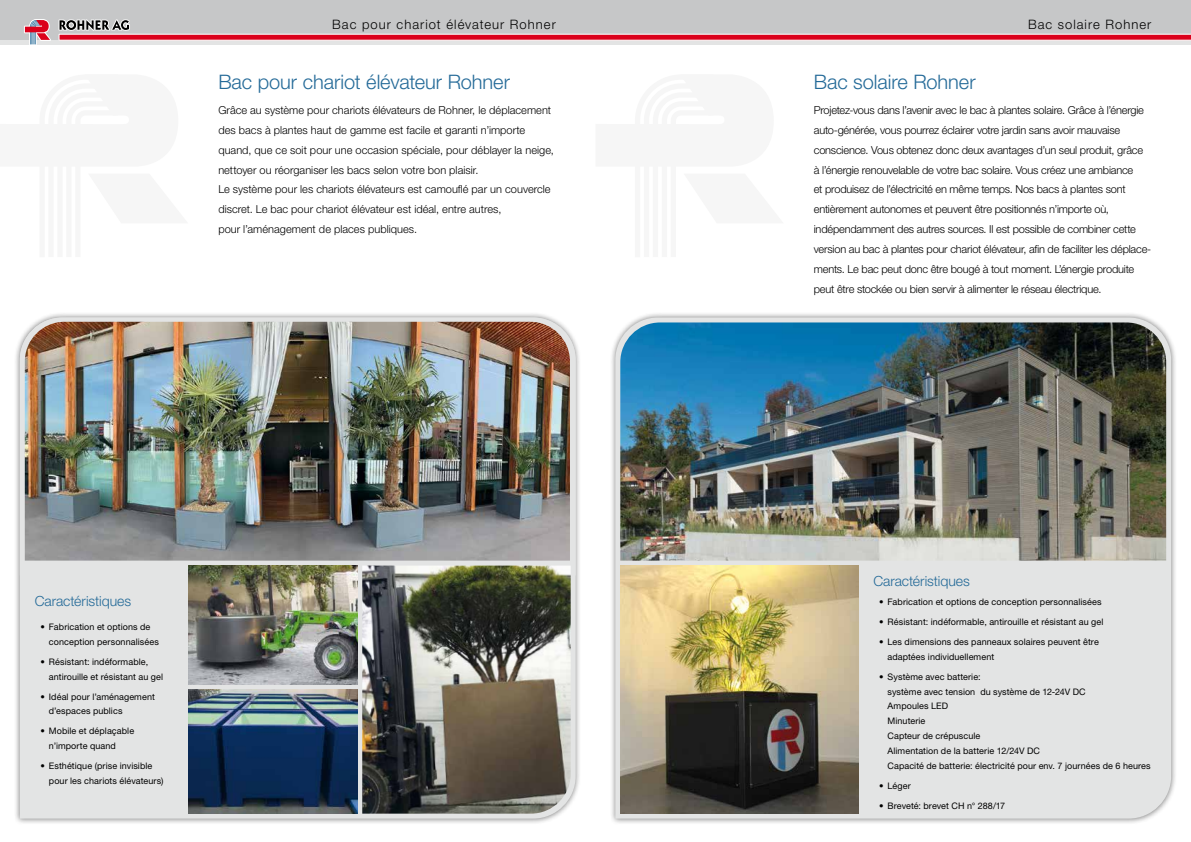
<style>
.page{position:relative;width:1191px;height:842px;background:#fff}
.page>*{position:absolute;margin:0;border:0;box-sizing:border-box;transform-origin:0 0}
.t1{font:300 20px "Helvetica Neue LT Std";letter-spacing:-.005em;color:#246a98}
.t2{font:300 14px "Helvetica Neue LT Std";letter-spacing:-.005em;color:#246a98}
.t3{font:300 13px "Helvetica Neue LT Std";letter-spacing:.08em;color:#000}
.t4{font:300 11px/19.8px "Helvetica Neue LT Std";letter-spacing:-.015em;color:#000}
.t5{font:9px/14.9px "Helvetica Neue LT Std";letter-spacing:.01em;color:#000}
</style>
<div class="page">
<div style="left:0;top:0;width:1191px;height:45px;background:#e3e4e4"></div>
<div style="left:0;top:0;width:1191px;height:40px;background:#c6c7c8"></div>
<svg style="left:24px;top:19px;width:27px;height:26px"></svg>
<svg style="left:59px;top:19px;width:1132px;height:22px"></svg>
<div style="left:609px;top:311px;width:568px;height:513px;background:#000;opacity:.5"></div>
<div style="left:613px;top:315px;width:560px;height:506px;background:#e3e4e4"></div>
<img style="left:620px;top:566px;width:238px;height:248px">
<img style="left:620px;top:322px;width:546px;height:239px">
<div style="left:14px;top:311px;width:568px;height:513px;background:#000;opacity:.5"></div>
<svg style="left:17px;top:578px;width:561px;height:243px;background:#e0e1e1"></svg>
<svg style="left:17px;top:315px;width:561px;height:263px;background:#dededd"></svg>
<img style="left:189px;top:566px;width:168px;height:119px">
<img style="left:25px;top:322px;width:545px;height:239px">
<img style="left:362px;top:566px;width:208px;height:248px">
<img style="left:189px;top:690px;width:168px;height:124px">
<p class="t3" style="left:332px;top:17px;width:225px">Bac pour chariot élévateur Rohner</p>
<h1 class="t1" style="left:218px;top:70px;width:293px">Bac pour chariot élévateur Rohner</h1>
<p class="t4" style="left:218px;top:100px;width:337px">Grâce au système pour chariots élévateurs de Rohner, le déplacement des bacs à plantes haut de gamme est facile et garanti n’importe quand, que ce soit pour une occasion spéciale, pour déblayer la neige, nettoyer ou réorganiser les bacs selon votre bon plaisir.<br>Le système pour les chariots élévateurs est camouflé par un couvercle discret. Le bac pour chariot élévateur est idéal, entre autres,<br>pour l’aménagement de places publiques.</p>
<p class="t2" style="left:35px;top:593px;width:98px">Caractéristiques</p>
<p class="t5" style="left:49px;top:619px;width:111px;text-indent:-9px">• Fabrication et options de conception personnalisées</p>
<p class="t5" style="left:49px;top:654px;width:116px;text-indent:-9px">• Résistant: indéformable, antirouille et résistant au gel</p>
<p class="t5" style="left:49px;top:689px;width:107px;text-indent:-9px">• Idéal pour l’aménagement d’espaces publics</p>
<p class="t5" style="left:49px;top:723px;width:87px;text-indent:-9px">• Mobile et déplaçable n’importe quand</p>
<p class="t5" style="left:49px;top:758px;width:116px;text-indent:-9px">• Esthétique (prise invisible pour les chariots élévateurs)</p>
<p class="t3" style="left:1028px;top:17px;width:125px">Bac solaire Rohner</p>
<h1 class="t1" style="left:814px;top:70px;width:163px">Bac solaire Rohner</h1>
<p class="t4" style="left:814px;top:100px;width:339px">Projetez-vous dans l’avenir avec le bac à plantes solaire. Grâce à l’énergie auto-générée, vous pourrez éclairer votre jardin sans avoir mauvaise conscience. Vous obtenez donc deux avantages d’un seul produit, grâce à l’énergie renouvelable de votre bac solaire. Vous créez une ambiance<br>et produisez de l’électricité en même temps. Nos bacs à plantes sont entièrement autonomes et peuvent être positionnés n’importe où, indépendamment des autres sources. Il est possible de combiner cette version au bac à plantes pour chariot élévateur, afin de faciliter les déplace&shy;ments. Le bac peut donc être bougé à tout moment. L’énergie produite peut être stockée ou bien servir à alimenter le réseau électrique.</p>
<p class="t2" style="left:873px;top:572px;width:98px">Caractéristiques</p>
<p class="t5" style="left:879px;top:594px;width:224px">• Fabrication et options de conception personnalisées</p>
<p class="t5" style="left:879px;top:614px;width:226px">• Résistant: indéformable, antirouille et résistant au gel</p>
<p class="t5" style="left:887px;top:634px;width:213px;text-indent:-9px">• Les dimensions des panneaux solaires peuvent être adaptées individuellement</p>
<p class="t5" style="left:887px;top:669px;width:264px;text-indent:-9px">• Système avec batterie:<br>système avec tension du système de 12-24V DC<br>Ampoules LED<br>Minuterie<br>Capteur de crépuscule<br>Alimentation de la batterie 12/24V DC<br>Capacité de batterie: électricité pour env. 7 journées de 6 heures</p>
<p class="t5" style="left:879px;top:778px;width:33px">• Léger</p>
<p class="t5" style="left:879px;top:798px;width:128px">• Breveté: brevet CH n° 288/17</p>
</div>
